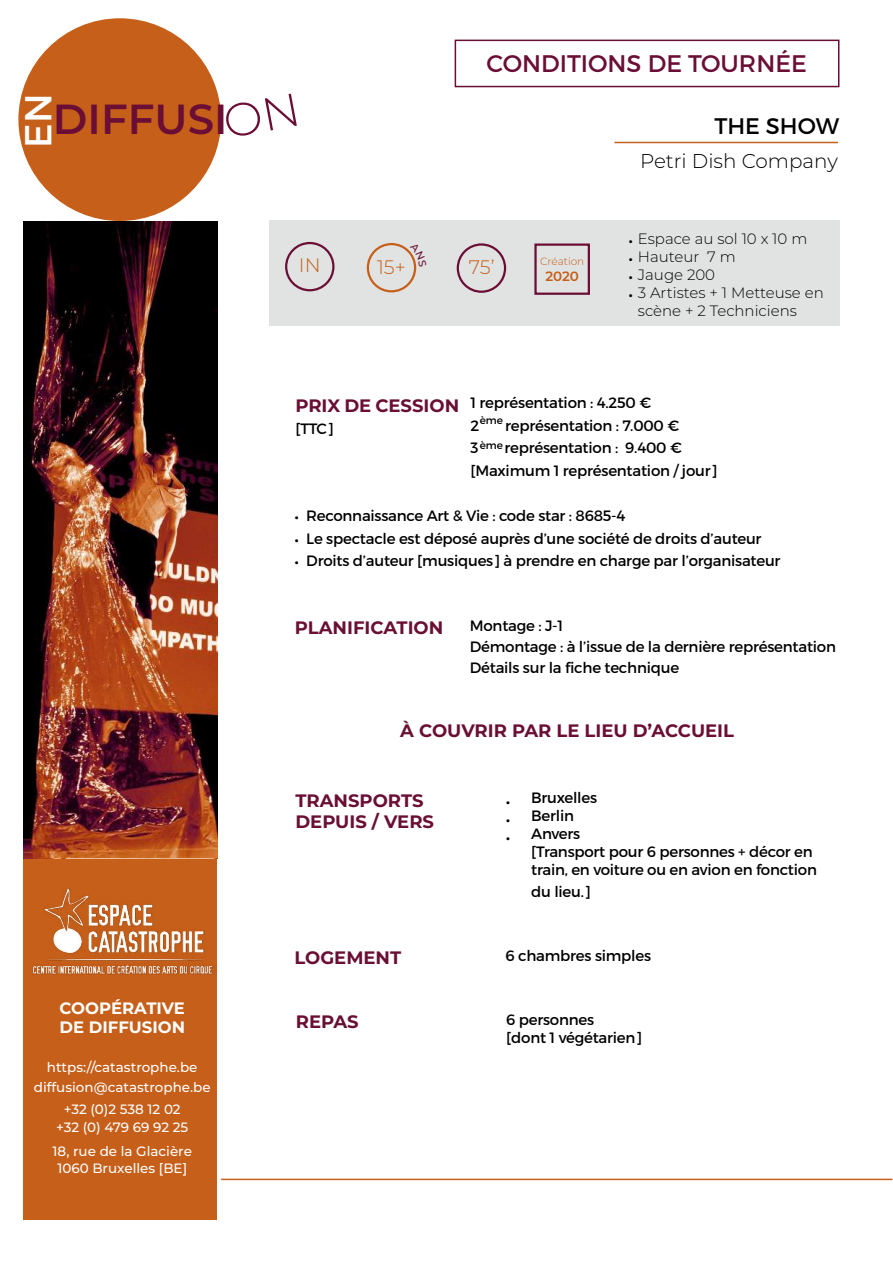
<style>
.page{position:relative;width:893px;height:1263px;background:#fff}
.page>*{position:absolute;margin:0;border:0;box-sizing:border-box;transform-origin:0 0}
.t1{font:600 42px "Montserrat";color:#6b0e35}
.t2{font:37.5px "Montserrat";color:#fff}
.t3{font:24px "Montserrat";color:#6b0e35}
.t4{font:22.5px "Montserrat";color:#000}
.t5{font:300 19.95px "Montserrat";color:#000}
.t6{font:300 19.5px "Montserrat";color:#c65f19}
.t7{font:700 18px/21.6px "Montserrat";color:#6a0f34}
.t8{font:700 18px "Montserrat";color:#6b0e35}
.t9{font:700 16.5px/19.8px "Montserrat";color:#fff}
.t10{font:15px/18px "Montserrat";letter-spacing:-.015em;color:#000}
.t11{font:300 15px "Montserrat";color:#000}
.t12{font:700 15px/22.5px "Montserrat";color:#000;text-align:justify}
.t13{font:500 13.5px/19.5px "Montserrat";color:#fff;text-align:center}
.t14{font:600 13.5px "Montserrat";color:#c65f19}
.t15{font:300 10.5px "Montserrat";color:#c65f19}
.t16{font:10.5px "Montserrat";letter-spacing:-.015em;color:#000}
.s1{font-weight:700}
.s2{color:#6a0f34}
</style>
<div class="page">
<div style="left:18px;top:18px;width:203px;height:203px;background:#c65f19;border-radius:50%"></div>
<hr style="left:614px;top:142px;width:224px;height:1px;background:#c65f19">
<div style="left:23px;top:858px;width:194px;height:361px;background:#c65f19"></div>
<hr style="left:221px;top:1179px;width:671px;height:1px;background:#c65f19">
<div style="left:455px;top:40px;width:384px;height:47px;border:2px solid #6b0e35"></div>
<img style="left:32px;top:888px;width:181px;height:87px">
<div style="left:269px;top:220px;width:570px;height:106px;background:#e1e3e3"></div>
<div style="left:285px;top:242px;width:49px;height:49px;border:2px solid #6b0e35;border-radius:50%"></div>
<div style="left:367px;top:243px;width:49px;height:49px;border:2px solid #c65f19;border-radius:50%"></div>
<div style="left:457px;top:243px;width:49px;height:50px;border:2px solid #6b0e35;border-radius:50%"></div>
<div style="left:534px;top:243px;width:56px;height:52px;border:2px solid #6b0e35"></div>
<img style="left:23px;top:221px;width:194px;height:636px">
<svg style="left:410px;top:251px;width:7px;height:16px"></svg>
<h2 class="t2" style="left:15px;top:148px;width:56px;rotate:-90deg">EN</h2>
<h1 class="t1" style="left:53px;top:89px;width:176px">DIFFUSI</h1>
<p class="t9" style="left:59px;top:997px;width:127px">COOPÉRATIVE<br>DE DIFFUSION</p>
<p class="t13" style="left:34px;top:1057px;width:178px">https://catastrophe.be diffusion@catastrophe.be</p>
<p class="t13" style="left:56px;top:1100px;width:134px;line-height:18px">+32 (0)2 538 12 02 +32 (0) 479 69 92 25</p>
<p class="t13" style="left:53px;top:1143px;width:141px;line-height:16.2px">18, rue de la Glacière<br>1060 Bruxelles [BE]</p>
<h3 class="t3" style="left:486px;top:49px;width:322px">CONDITIONS DE TOURNÉE</h3>
<h3 class="t6" style="left:299px;top:251px;width:23px">IN</h3>
<h3 class="t6" style="left:377px;top:254px;width:30px">15+</h3>
<h3 class="t6" style="left:469px;top:254px;width:27px">75’</h3>
<p class="t15" style="left:540px;top:254px;width:46px">Création</p>
<p class="t14" style="left:545px;top:267px;width:35px">2020</p>
<h3 class="t4" style="left:714px;top:112px;width:126px">THE SHOW</h3>
<h3 class="t5" style="left:640px;top:147px;width:199px">Petri Dish Company</h3>
<p class="t11" style="left:629px;top:228px;width:180px"><span class="s1">.</span> Espace au sol 10 x 10 m</p>
<p class="t11" style="left:629px;top:246px;width:108px"><span class="s1">.</span> Hauteur 7 m</p>
<p class="t11" style="left:629px;top:264px;width:88px"><span class="s1">.</span> Jauge 200</p>
<p class="t11" style="left:629px;top:282px;width:196px"><span class="s1">.</span> 3 Artistes + 1 Metteuse en</p>
<p class="t11" style="left:638px;top:300px;width:161px">scène + 2 Techniciens</p>
<p class="t7" style="left:295px;top:394px;width:165px">PRIX DE CESSION</p>
<p class="t10" style="left:295px;top:420px;width:40px">[TTC]</p>
<p class="t10" style="left:470px;top:392px;width:182px;line-height:22.5px">1 représentation : 4.250 €<br>2</p>
<p class="t16" style="left:480px;top:413px;width:24px">ème</p>
<p class="t10" style="left:505px;top:416px;width:175px">représentation : 7.000 €</p>
<p class="t16" style="left:480px;top:439px;width:24px">ème</p>
<p class="t10" style="left:470px;top:437px;width:249px;line-height:22.5px;text-align:center">représentation : 9.400 € [Maximum 1 représentation / jour]</p>
<p class="t10" style="left:470px;top:439px;width:10px">3</p>
<p class="t12" style="left:295px;top:505px;width:6px">· · ·</p>
<p class="t10" style="left:306px;top:505px;width:476px;line-height:22.5px">Reconnaissance Art &amp; Vie : code star : 8685-4<br>Le spectacle est déposé auprès d’une société de droits d’auteur<br>Droits d’auteur [musiques] à prendre en charge par l’organisateur</p>
<p class="t7" style="left:295px;top:616px;width:150px">PLANIFICATION</p>
<p class="t10" style="left:470px;top:615px;width:368px;line-height:21px">Montage : J-1<br>Démontage : à l’issue de la dernière représentation<br>Détails sur la fiche technique</p>
<p class="t8" style="left:400px;top:718px;width:335px"><span class="s2">À COUVRIR PAR</span> LE LIEU D’ACCUEIL</p>
<p class="t7" style="left:295px;top:789px;width:140px">TRANSPORTS<br>DEPUIS / VERS</p>
<p class="t10" style="left:531px;top:789px;width:287px">Bruxelles<br>Berlin<br>Anvers<br>[Transport pour 6 personnes + décor en train, en voiture ou en avion en fonction</p>
<p class="t10" style="left:531px;top:882px;width:61px">du lieu.]</p>
<p class="t12" style="left:506px;top:791px;width:6px;line-height:18px">· · ·</p>
<p class="t7" style="left:295px;top:946px;width:108px">LOGEMENT</p>
<p class="t10" style="left:506px;top:946px;width:147px">6 chambres simples</p>
<p class="t7" style="left:296px;top:1010px;width:64px">REPAS</p>
<p class="t10" style="left:506px;top:1010px;width:138px">6 personnes<br>[dont 1 végétarien]</p>
</div>
